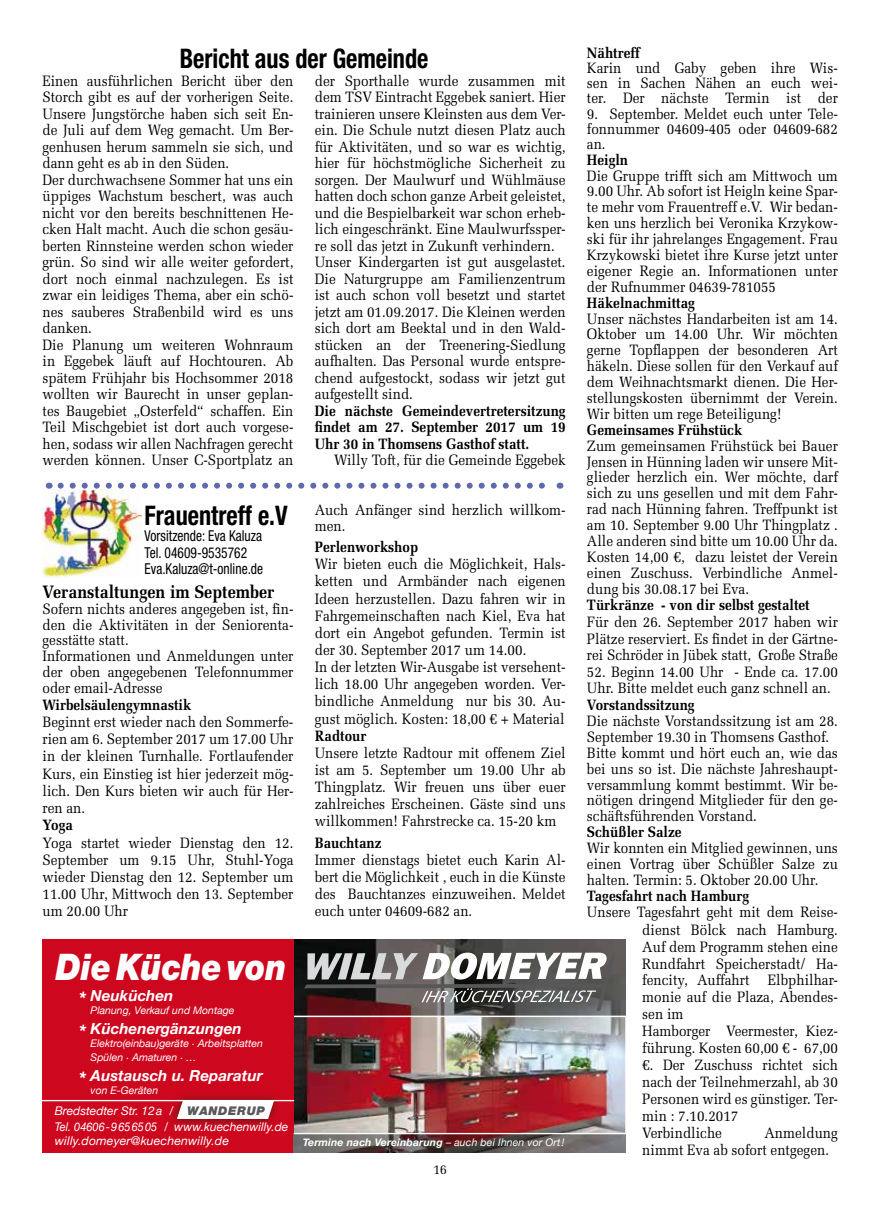
<style>
.page{position:relative;width:872px;height:1212px;background:#fff}
.page>*{position:absolute;margin:0;border:0;box-sizing:border-box;transform-origin:0 0}
.t1{font:italic 900 36.75px "Helvetica Neue";color:#fff;scale:.88 1}
.t2{font:700 condensed 27px "Helvetica Neue";color:#000;scale:.9 1}
.t3{font:700 18px "Melior";color:#000;scale:.9 1}
.t4{font:italic 700 15.15px "Helvetica Neue";color:#fff}
.t5{font:15px/16.5px "Melior";color:#000;text-align:justify;scale:.9 1}
.t6{font:700 15px/16.5px "Melior";color:#000;text-align:justify;scale:.9 1}
.t7{font:condensed 15px/16.5px "Helvetica Neue";color:#000;scale:.9 1}
.t8{font:13.5px "Melior";color:#000;scale:.9 1}
.t9{font:italic 12px/16px "Helvetica Neue";color:#fff}
.t10{font:italic 10.5px/13.5px "Helvetica Neue";color:#fff}
.t11{font:italic 700 10.5px "Helvetica Neue";letter-spacing:.01em;color:#fff}
.s1{font-size:18.75px}
.s2{font-weight:900;color:#58585a}
.s3{font-weight:400}
</style>
<div class="page">
<img style="left:43px;top:489px;width:99px;height:88px">
<img style="left:294px;top:940px;width:331px;height:193px">
<svg style="left:304px;top:952px;width:311px;height:59px"></svg>
<hr style="left:275px;top:1015px;width:350px;height:2px;background:#fff">
<div style="left:43px;top:940px;width:251px;height:212px;background:#cd071e"></div>
<img style="left:294px;top:1134px;width:331px;height:18px">
<img style="left:169px;top:1095px;width:112px;height:30px">
<svg style="left:177px;top:1101px;width:97px;height:18px;background:#f9f0f1"></svg>
<hr style="left:43px;top:1100px;width:251px;height:1px;background:#fff">
<svg style="left:61px;top:483px;width:484px;height:6px"></svg>
<h2 class="t2" style="left:180px;top:42px;width:278px">Bericht aus der Gemeinde</h2>
<p class="t5" style="left:43px;top:72px;width:280px;text-align:left">Einen ausführlichen Bericht über den Storch gibt es auf der vorherigen Seite.<br>Unsere Jungstörche haben sich seit En&shy;de Juli auf dem Weg gemacht. Um Ber&shy;genhusen herum sammeln sie sich, und dann geht es ab in den Süden.<br>Der durchwachsene Sommer hat uns ein üppiges Wachstum beschert, was auch nicht vor den bereits beschnittenen He&shy;cken Halt macht. Auch die schon gesäu&shy;berten Rinnsteine werden schon wieder grün. So sind wir alle weiter gefordert, dort noch einmal nachzulegen. Es ist zwar ein leidiges Thema, aber ein schö&shy;nes sauberes Straßenbild wird es uns danken.<br>Die Planung um weiteren Wohnraum in Eggebek läuft auf Hochtouren. Ab spätem Frühjahr bis Hochsommer 2018 wollten wir Baurecht in unser geplan&shy;tes Baugebiet „Osterfeld“ schaffen. Ein Teil Mischgebiet ist dort auch vorgese&shy;hen, sodass wir allen Nachfragen gerecht werden können. Unser C-Sportplatz an</p>
<p class="t5" style="left:315px;top:72px;width:280px;text-align:left">der Sporthalle wurde zusammen mit dem TSV Eintracht Eggebek saniert. Hier trainieren unsere Kleinsten aus dem Ver&shy;ein. Die Schule nutzt diesen Platz auch für Aktivitäten, und so war es wichtig, hier für höchstmögliche Sicherheit zu sorgen. Der Maulwurf und Wühlmäuse hatten doch schon ganze Arbeit geleistet, und die Bespielbarkeit war schon erheb&shy;lich eingeschränkt. Eine Maulwurfssper&shy;re soll das jetzt in Zukunft verhindern.<br>Unser Kindergarten ist gut ausgelastet.<br>Die Naturgruppe am Familienzentrum ist auch schon voll besetzt und startet jetzt am 01.09.2017. Die Kleinen werden sich dort am Beektal und in den Wald&shy;stücken an der Treenering-Siedlung aufhalten. Das Personal wurde entspre&shy;chend aufgestockt, sodass wir jetzt gut aufgestellt sind.</p>
<p class="t6" style="left:315px;top:402px;width:280px">Die nächste Gemeindevertretersitzung findet am 27. September 2017 um 19<br>Uhr 30 in Thomsens Gasthof statt.</p>
<p class="t5" style="left:334px;top:452px;width:259px">Willy Toft, für die Gemeinde Eggebek</p>
<h2 class="t2" style="left:145px;top:499px;width:160px">Frauentreff e.V</h2>
<p class="t7" style="left:145px;top:528px;width:133px">Vorsitzende: Eva Kaluza<br>Tel. 04609-9535762<br>Eva.Kaluza@t-online.de</p>
<p class="t3" style="left:43px;top:581px;width:259px">Veranstaltungen im September</p>
<p class="t5" style="left:43px;top:601px;width:280px;line-height:15.8px;text-align:left">Sofern nichts anderes angegeben ist, fin&shy;den die Aktivitäten in der Seniorenta&shy;gesstätte statt.<br>Informationen und Anmeldungen unter der oben angegebenen Telefonnummer oder email-Adresse</p>
<p class="t6" style="left:43px;top:696px;width:167px">Wirbelsäulengymnastik</p>
<p class="t5" style="left:43px;top:713px;width:280px;line-height:17.2px">Beginnt erst wieder nach den Sommerfe&shy;rien am 6. September 2017 um 17.00 Uhr in der kleinen Turnhalle. Fortlaufender Kurs, ein Einstieg ist hier jederzeit mög&shy;lich. Den Kurs bieten wir auch für Her&shy;ren an.</p>
<p class="t6" style="left:43px;top:817px;width:35px">Yoga</p>
<p class="t5" style="left:43px;top:834px;width:280px;line-height:17.2px">Yoga startet wieder Dienstag den 12.<br>September um 9.15 Uhr, Stuhl-Yoga wieder Dienstag den 12. September um 11.00 Uhr, Mittwoch den 13. September um 20.00 Uhr</p>
<p class="t5" style="left:315px;top:502px;width:280px;line-height:15.6px">Auch Anfänger sind herzlich willkom&shy;men.</p>
<p class="t6" style="left:315px;top:539px;width:116px">Perlenworkshop</p>
<p class="t5" style="left:315px;top:556px;width:280px;line-height:17.1px;text-align:left">Wir bieten euch die Möglichkeit, Hals&shy;ketten und Armbänder nach eigenen Ideen herzustellen. Dazu fahren wir in Fahrgemeinschaften nach Kiel, Eva hat dort ein Angebot gefunden. Termin ist der 30. September 2017 um 14.00.<br>In der letzten Wir-Ausgabe ist versehent&shy;lich 18.00 Uhr angegeben worden. Ver&shy;bindliche Anmeldung nur bis 30. Au&shy;gust möglich. Kosten: 18,00 € + Material</p>
<p class="t6" style="left:315px;top:727px;width:59px">Radtour</p>
<p class="t5" style="left:315px;top:744px;width:280px;line-height:17.1px">Unsere letzte Radtour mit offenem Ziel ist am 5. September um 19.00 Uhr ab Thingplatz. Wir freuen uns über euer zahlreiches Erscheinen. Gäste sind uns willkommen! Fahrstrecke ca. 15-20 km</p>
<p class="t6" style="left:315px;top:834px;width:76px">Bauchtanz</p>
<p class="t5" style="left:315px;top:851px;width:280px;line-height:17.1px">Immer dienstags bietet euch Karin Al&shy;bert die Möglichkeit , euch in die Künste des Bauchtanzes einzuweihen. Meldet euch unter 04609-682 an.</p>
<h1 class="t1" style="left:56px;top:944px;width:263px">Die Küche von</h1>
<p class="t4" style="left:78px;top:986px;width:97px"><span class="s1">*</span> Neuküchen</p>
<p class="t10" style="left:91px;top:1003px;width:145px">Planung, Verkauf und Montage</p>
<p class="t4" style="left:78px;top:1019px;width:165px"><span class="s1">*</span> Küchenergänzungen</p>
<p class="t10" style="left:91px;top:1037px;width:174px">Elektro(einbau)geräte · Arbeitsplatten<br>Spülen · Amaturen · …</p>
<p class="t4" style="left:78px;top:1066px;width:186px"><span class="s1">*</span> Austausch u. Reparatur</p>
<p class="t10" style="left:91px;top:1084px;width:69px">von E-Geräten</p>
<p class="t9" style="left:55px;top:1102px;width:235px">Bredstedter Str. 12a / <span class="s2">WANDERUP<br></span>Tel. 04606-9656505 / www.kuechenwilly.de</p>
<p class="t9" style="left:55px;top:1132px;width:176px">willy.domeyer@kuechenwilly.de</p>
<p class="t11" style="left:303px;top:1136px;width:263px">Termine nach Vereinbarung <span class="s3">– auch bei Ihnen vor Ort!</span></p>
<p class="t8" style="left:433px;top:1161px;width:17px">16</p>
<p class="t6" style="left:587px;top:45px;width:60px">Nähtreff</p>
<p class="t5" style="left:587px;top:60px;width:280px;line-height:15.1px">Karin und Gaby geben ihre Wis&shy;sen in Sachen Nähen an euch wei&shy;ter. Der nächste Termin ist der</p>
<p class="t5" style="left:587px;top:106px;width:280px;line-height:15.1px">9. September. Meldet euch unter Tele&shy;fonnummer 04609-405 oder 04609-682 an.</p>
<p class="t6" style="left:587px;top:151px;width:47px">Heigln</p>
<p class="t5" style="left:587px;top:168px;width:280px;line-height:15.9px">Die Gruppe trifft sich am Mittwoch um 9.00 Uhr. Ab sofort ist Heigln keine Spar&shy;te mehr vom Frauentreff e.V. Wir bedan&shy;ken uns herzlich bei Veronika Krzykow&shy;ski für ihr jahrelanges Engagement. Frau Krzykowski bietet ihre Kurse jetzt unter eigener Regie an. Informationen unter der Rufnummer 04639-781055</p>
<p class="t6" style="left:587px;top:294px;width:121px">Häkelnachmittag</p>
<p class="t5" style="left:587px;top:311px;width:280px;line-height:15.9px">Unser nächstes Handarbeiten ist am 14.<br>Oktober um 14.00 Uhr. Wir möchten gerne Topflappen der besonderen Art häkeln. Diese sollen für den Verkauf auf dem Weihnachtsmarkt dienen. Die Her&shy;stellungskosten übernimmt der Verein.<br>Wir bitten um rege Beteiligung!</p>
<p class="t6" style="left:587px;top:421px;width:174px">Gemeinsames Frühstück</p>
<p class="t5" style="left:587px;top:438px;width:280px;line-height:15.9px">Zum gemeinsamen Frühstück bei Bauer Jensen in Hünning laden wir unsere Mit&shy;glieder herzlich ein. Wer möchte, darf sich zu uns gesellen und mit dem Fahr&shy;rad nach Hünning fahren. Treffpunkt ist am 10. September 9.00 Uhr Thingplatz .<br>Alle anderen sind bitte um 10.00 Uhr da.<br>Kosten 14,00 €, dazu leistet der Verein einen Zuschuss. Verbindliche Anmel&shy;dung bis 30.08.17 bei Eva.</p>
<p class="t6" style="left:587px;top:597px;width:249px">Türkränze - von dir selbst gestaltet</p>
<p class="t5" style="left:587px;top:613px;width:280px">Für den 26. September 2017 haben wir Plätze reserviert. Es findet in der Gärtne&shy;rei Schröder in Jübek statt, Große Straße</p>
<p class="t5" style="left:587px;top:663px;width:280px">52. Beginn 14.00 Uhr - Ende ca. 17.00<br>Uhr. Bitte meldet euch ganz schnell an.</p>
<p class="t6" style="left:587px;top:697px;width:121px">Vorstandssitzung</p>
<p class="t5" style="left:587px;top:713px;width:280px;line-height:15.9px;text-align:left">Die nächste Vorstandssitzung ist am 28.<br>September 19.30 in Thomsens Gasthof.<br>Bitte kommt und hört euch an, wie das bei uns so ist. Die nächste Jahreshaupt&shy;versammlung kommt bestimmt. Wir be&shy;nötigen dringend Mitglieder für den ge&shy;schäftsführenden Vorstand.</p>
<p class="t6" style="left:587px;top:824px;width:106px">Schüßler Salze</p>
<p class="t5" style="left:587px;top:840px;width:280px;line-height:15.9px">Wir konnten ein Mitglied gewinnen, uns einen Vortrag über Schüßler Salze zu halten. Termin: 5. Oktober 20.00 Uhr.</p>
<p class="t6" style="left:587px;top:887px;width:182px">Tagesfahrt nach Hamburg</p>
<p class="t5" style="left:642px;top:903px;width:219px;line-height:17px;text-align:left;text-indent:-55px">Unsere Tagesfahrt geht mit dem Reise&shy;dienst Bölck nach Hamburg.<br>Auf dem Programm stehen eine<br>Rundfahrt Speicherstadt/ Ha&shy;fencity, Auffahrt Elbphilhar&shy;monie auf die Plaza, Abendes&shy;sen im<br>Hamborger Veermester, Kiez&shy;führung. Kosten 60,00 € - 67,00 €. Der Zuschuss richtet sich nach der Teilnehmerzahl, ab 30<br>Personen wird es günstiger. Ter&shy;min : 7.10.2017<br>Verbindliche</p>
<p class="t5" style="left:642px;top:1124px;width:219px;line-height:17px;text-indent:122px">Anmeldung nimmt Eva ab sofort entgegen.</p>
</div>
